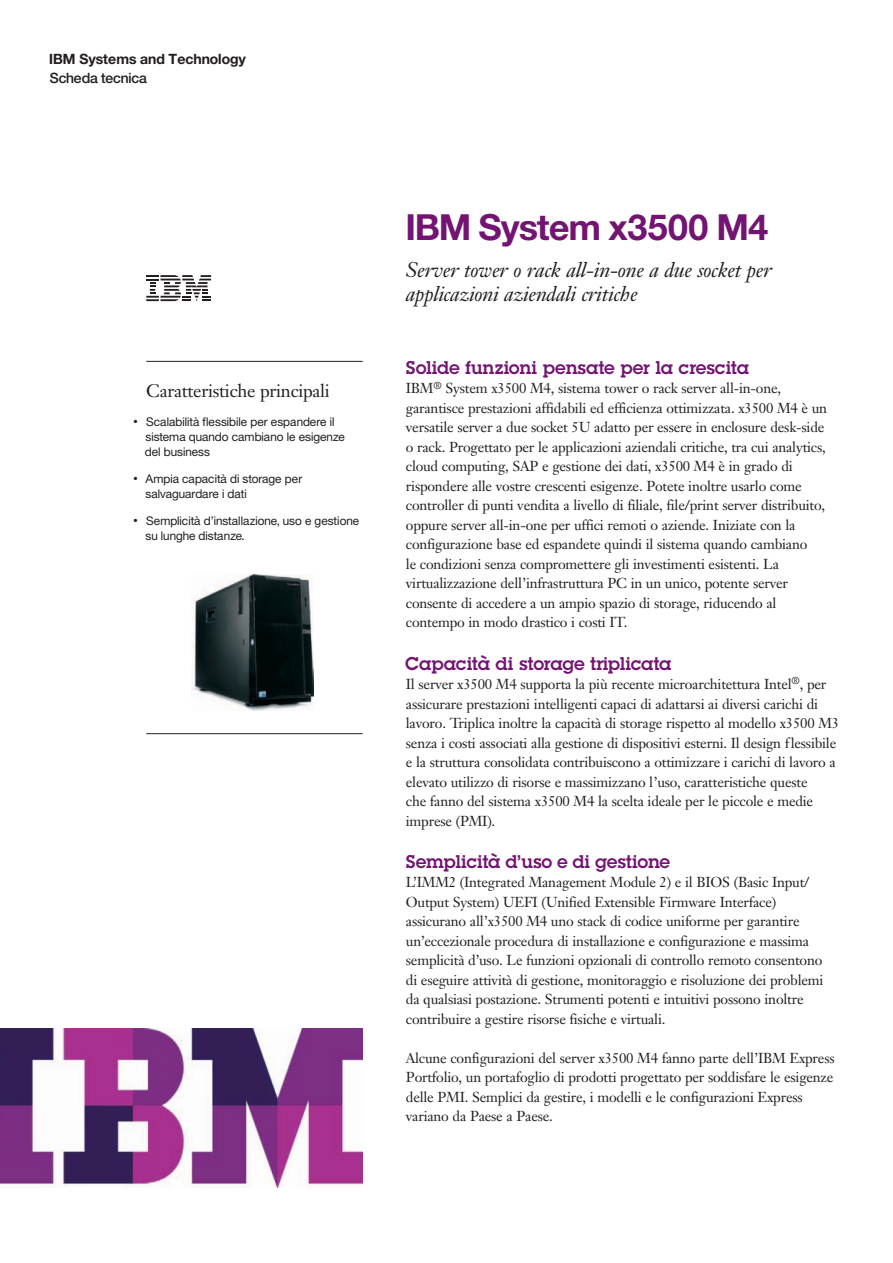
<style>
.page{position:relative;width:893px;height:1263px;background:#fff}
.page>*{position:absolute;margin:0;border:0;box-sizing:border-box;transform-origin:0 0}
.t1{font:700 36px "Helv Neuefor IBM";letter-spacing:-.02em;color:#731472}
.t2{font:italic 21px/24px "Janson Text LT Pro";letter-spacing:-.015em;color:#231f20}
.t3{font:600 18px "Lubalinfor IBM";color:#731472}
.t4{font:18px "Janson Text LT Pro";letter-spacing:-.015em;color:#231f20}
.t5{font:14.25px/19.5px "Janson Text LT Pro";letter-spacing:-.015em;color:#231f20}
.t6{font:700 14.25px/18.9px "Helv Neuefor IBM";color:#231f20}
.t7{font:12px/15px "Helv Neuefor IBM";color:#231f20}
.s1{font-weight:500}
</style>
<div class="page">
<svg style="left:146px;top:275px;width:65px;height:26px"></svg>
<img style="left:0;top:1028px;width:363px;height:159px">
<hr style="left:146px;top:361px;width:217px;height:1px;background:#231f20">
<hr style="left:146px;top:733px;width:217px;height:1px;background:#231f20">
<img style="left:192px;top:574px;width:121px;height:137px">
<p class="t6" style="left:49px;top:49px;width:198px">IBM Systems and Technology<br><span class="s1">Scheda tecnica</span></p>
<h2 class="t4" style="left:146px;top:379px;width:185px">Caratteristiche principali</h2>
<p class="t7" style="left:145px;top:414px;width:201px">Scalabilità flessibile per espandere il sistema quando cambiano le esigenze del business</p>
<p class="t7" style="left:145px;top:471px;width:158px">Ampia capacità di storage per salvaguardare i dati</p>
<p class="t7" style="left:145px;top:513px;width:215px">Semplicità d’installazione, uso e gestione su lunghe distanze.</p>
<h1 class="t1" style="left:406px;top:205px;width:364px">IBM System x3500 M4</h1>
<h2 class="t2" style="left:406px;top:258px;width:368px">Server tower o rack all-in-one a due socket per applicazioni aziendali critiche</h2>
<h2 class="t3" style="left:406px;top:356px;width:345px">Solide funzioni pensate per la crescita</h2>
<p class="t5" style="left:406px;top:379px;width:423px">IBM<sup>®</sup> System x3500 M4, sistema tower o rack server all-in-one, garantisce prestazioni affidabili ed efficienza ottimizzata. x3500 M4 è un versatile server a due socket 5U adatto per essere in enclosure desk-side o rack. Progettato per le applicazioni aziendali critiche, tra cui analytics, cloud computing, SAP e gestione dei dati, x3500 M4 è in grado di rispondere alle vostre crescenti esigenze. Potete inoltre usarlo come controller di punti vendita a livello di filiale, file/print server distribuito, oppure server all-in-one per uffici remoti o aziende. Iniziate con la configurazione base ed espandete quindi il sistema quando cambiano<br>le condizioni senza compromettere gli investimenti esistenti. La virtualizzazione dell’infrastruttura PC in un unico, potente server consente di accedere a un ampio spazio di storage, riducendo al contempo in modo drastico i costi IT.</p>
<h2 class="t3" style="left:406px;top:651px;width:267px">Capacità di storage triplicata</h2>
<p class="t5" style="left:406px;top:674px;width:435px">Il server x3500 M4 supporta la più recente microarchitettura Intel<sup>®</sup>, per assicurare prestazioni intelligenti capaci di adattarsi ai diversi carichi di lavoro. Triplica inoltre la capacità di storage rispetto al modello x3500 M3 senza i costi associati alla gestione di dispositivi esterni. Il design flessibile e la struttura consolidata contribuiscono a ottimizzare i carichi di lavoro a elevato utilizzo di risorse e massimizzano l’uso, caratteristiche queste<br>che fanno del sistema x3500 M4 la scelta ideale per le piccole e medie imprese (PMI).</p>
<h2 class="t3" style="left:406px;top:849px;width:266px">Semplicità d’uso e di gestione</h2>
<p class="t5" style="left:406px;top:872px;width:419px">L’IMM2 (Integrated Management Module 2) e il BIOS (Basic Input/ Output System) UEFI (Unified Extensible Firmware Interface) assicurano all’x3500 M4 uno stack di codice uniforme per garantire un’eccezionale procedura di installazione e configurazione e massima semplicità d’uso. Le funzioni opzionali di controllo remoto consentono di eseguire attività di gestione, monitoraggio e risoluzione dei problemi da qualsiasi postazione. Strumenti potenti e intuitivi possono inoltre contribuire a gestire risorse fisiche e virtuali.</p>
<p class="t5" style="left:406px;top:1048px;width:430px">Alcune configurazioni del server x3500 M4 fanno parte dell’IBM Express Portfolio, un portafoglio di prodotti progettato per soddisfare le esigenze delle PMI. Semplici da gestire, i modelli e le configurazioni Express variano da Paese a Paese.</p>
</div>
